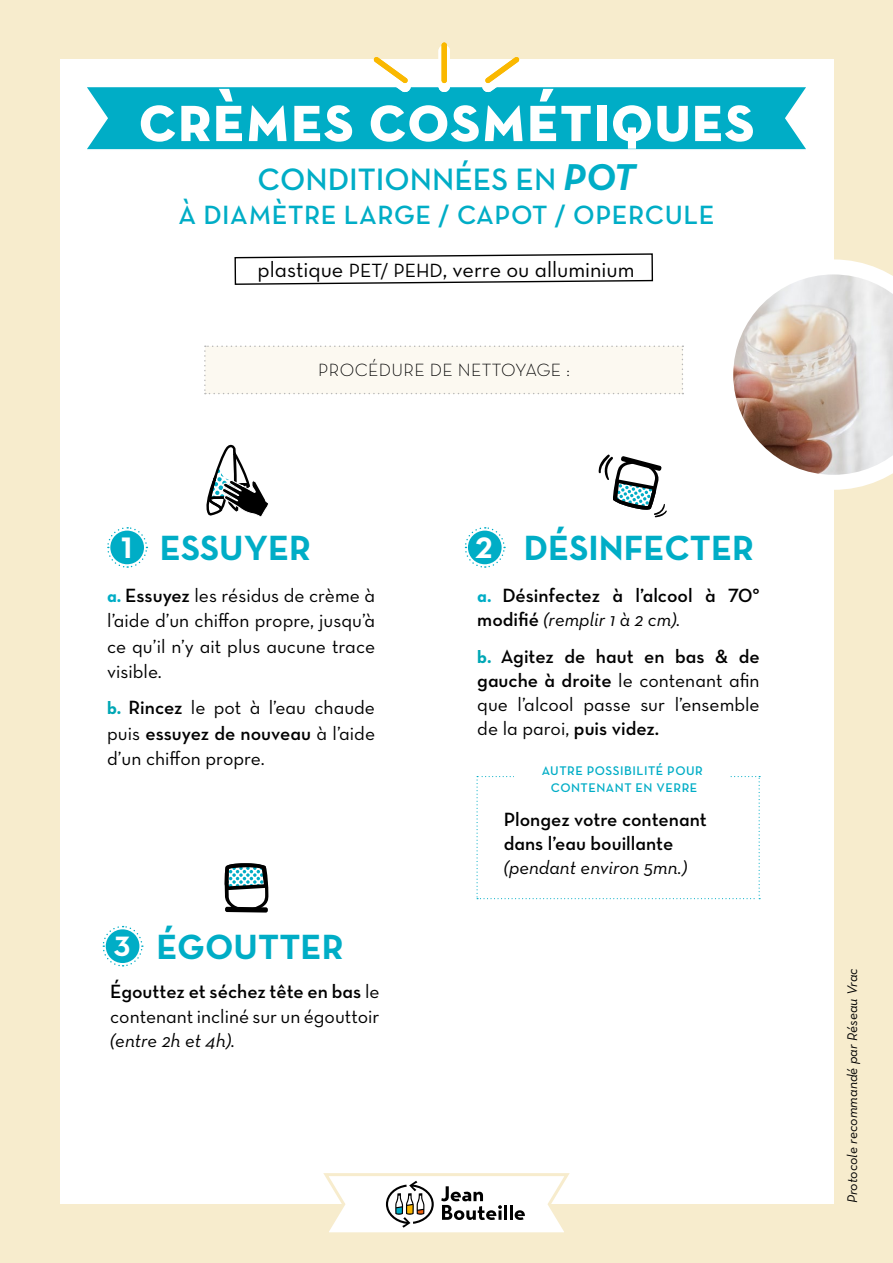
<style>
.page{position:relative;width:893px;height:1263px;background:#f7eccd}
.page>*{position:absolute;margin:0;border:0;box-sizing:border-box;transform-origin:0 0}
.t1{font:67.5px "Neutra Text TF Bold SC Alt";color:#fff}
.t2{font:35.7px "Neutra Text Bold Alt";color:#00adc6}
.t3{font:31.5px "Neutra Text Demi Alt";color:#00adc6}
.t4{font:700 30.15px "Neutraface Text";color:#fff}
.t5{font:700 28.5px "Neutraface Text";color:#fff}
.t6{font:26.85px "Neutra Text Demi Alt";letter-spacing:.02em;color:#00adc6}
.t7{font:22.2px "Neutra Text Book Alt";color:#000}
.t8{font:19.5px/25.5px "Neutra Text Book Alt";color:#000;text-align:justify}
.t9{font:19.5px/24px "Neutra Text Demi Alt";color:#000}
.t10{font:italic 19.5px "Neutraface Text";color:#000}
.t11{font:18px "Neutra Text Light Alt";letter-spacing:.02em;color:#000}
.t12{font:italic 14.25px "Neutraface Text";letter-spacing:-.005em;color:#000}
.t13{font:12.75px/17px "Neutra Text Demi Alt";letter-spacing:.04em;color:#00adc6;text-align:center}
.s1{font-family:"Neutra Text";font-weight:700;font-style:italic;font-size:37.95px}
.s2{font-size:19.5px}
.s3{font-family:"Neutra Text Bold Alt";font-size:18px;color:#00adc6}
.s4{font-family:"Neutra Text Demi Alt"}
.s5{font-family:"Neutra Text Bold Alt";font-size:18px;color:#00a7b5}
.s6{font-family:"Neutra Text Book Alt"}
.s7{font-family:"Neutra Text Demi Alt";font-style:normal}
</style>
<div class="page">
<div style="left:60px;top:59px;width:773px;height:1144px;background:#fff"></div>
<div style="left:87px;top:87px;width:719px;height:63px;background:#00adc6"></div>
<div style="left:438px;top:45px;width:12px;height:47px;border:6px solid #fff;border-radius:3px"></div>
<svg style="left:477px;top:57px;width:51px;height:50px"></svg>
<div style="left:442px;top:43px;width:5px;height:40px;background:#fab800;border-radius:3px"></div>
<svg style="left:365px;top:57px;width:51px;height:50px"></svg>
<svg style="left:107px;top:527px;width:41px;height:41px"></svg>
<div style="left:110px;top:531px;width:34px;height:33px;background:#00adc6;border-radius:50%"></div>
<svg style="left:102px;top:925px;width:41px;height:42px"></svg>
<div style="left:106px;top:929px;width:33px;height:34px;background:#00adc6;border-radius:50%"></div>
<svg style="left:464px;top:527px;width:42px;height:41px"></svg>
<div style="left:468px;top:531px;width:34px;height:33px;background:#00adc6;border-radius:50%"></div>
<svg style="left:206px;top:444px;width:63px;height:73px"></svg>
<svg style="left:476px;top:776px;width:284px;height:123px"></svg>
<svg style="left:733px;top:259px;width:160px;height:231px"></svg>
<svg style="left:234px;top:253px;width:420px;height:32px"></svg>
<svg style="left:598px;top:454px;width:69px;height:63px"></svg>
<svg style="left:224px;top:863px;width:44px;height:49px"></svg>
<div style="left:204px;top:345px;width:479px;height:49px;background:#fcf9f1"></div>
<div style="left:514px;top:766px;width:216px;height:29px;background:#fff"></div>
<svg style="left:321px;top:1173px;width:251px;height:60px"></svg>
<h1 class="t1" style="left:138px;top:76px;width:619px">crèmes cosmétiques</h1>
<h3 class="t3" style="left:258px;top:160px;width:379px">CONDITIONNÉES EN <span class="s1">POT</span></h3>
<h3 class="t6" style="left:178px;top:199px;width:538px">À DIAMÈTRE LARGE / CAPOT / OPERCULE</h3>
<p class="t7" style="left:258px;top:256px;width:378px">plastique <span class="s2">PET/ PEHD</span>, verre ou alluminium</p>
<p class="t11" style="left:318px;top:359px;width:253px">PROCÉDURE DE NETTOYAGE :</p>
<h3 class="t4" style="left:121px;top:528px;width:13px">1</h3>
<h2 class="t2" style="left:524px;top:525px;width:232px">DÉSINFECTER</h2>
<h2 class="t2" style="left:160px;top:525px;width:153px">ESSUYER</h2>
<h3 class="t4" style="left:475px;top:528px;width:19px">2</h3>
<p class="t8" style="left:107px;top:582px;width:269px"><span class="s3">a.</span> <span class="s4">Essuyez</span> les résidus de crème à l’aide d’un chiffon propre, jusqu’à ce qu’il n’y ait plus aucune trace visible.</p>
<p class="t8" style="left:107px;top:695px;width:269px"><span class="s5">b.</span> <span class="s4">Rincez</span> le pot à l’eau chaude</p>
<p class="t9" style="left:107px;top:721px;width:269px"><span class="s6">puis</span> essuyez de nouveau <span class="s6">à l’aide</span></p>
<p class="t8" style="left:107px;top:746px;width:159px">d’un chiffon propre.</p>
<h3 class="t5" style="left:114px;top:928px;width:18px">3</h3>
<h2 class="t2" style="left:156px;top:924px;width:189px">ÉGOUTTER</h2>
<p class="t9" style="left:110px;top:978px;width:271px">Égouttez et séchez tête en bas <span class="s6">le</span></p>
<p class="t8" style="left:110px;top:1003px;width:271px">contenant incliné sur un égouttoir</p>
<p class="t10" style="left:110px;top:1028px;width:126px">(entre 2h et 4h).</p>
<p class="t9" style="left:477px;top:583px;width:284px"><span class="s3">a.</span> Désinfectez à l’alcool à 70°</p>
<p class="t10" style="left:477px;top:607px;width:205px"><span class="s7">modifié</span> (remplir 1 à 2 cm).</p>
<p class="t9" style="left:477px;top:644px;width:284px"><span class="s5">b.</span> Agitez de haut en bas &amp; de</p>
<p class="t8" style="left:477px;top:668px;width:284px;line-height:24px"><span class="s4">gauche à droite</span> le contenant afin que l’alcool passe sur l’ensemble de la paroi, <span class="s4">puis videz.</span></p>
<p class="t13" style="left:542px;top:762px;width:163px">AUTRE POSSIBILITÉ POUR<br>CONTENANT EN VERRE</p>
<p class="t9" style="left:504px;top:807px;width:205px">Plongez votre contenant dans l’eau bouillante</p>
<p class="t10" style="left:504px;top:855px;width:185px">(pendant environ 5mn.)</p>
<p class="t12" style="left:843px;top:1203px;width:237px;rotate:-90deg">Protocole recommandé par Réseau Vrac</p>
</div>
